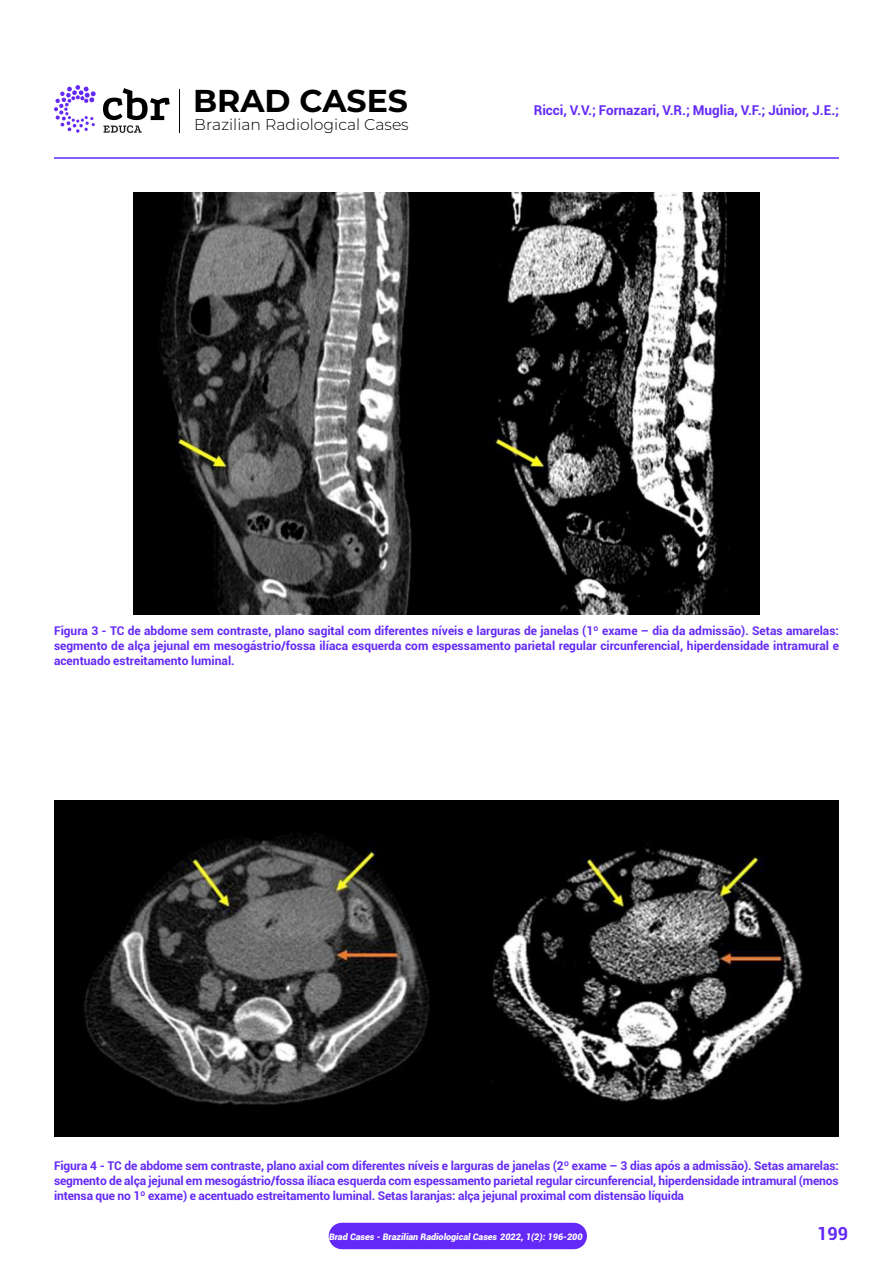
<style>
.page{position:relative;width:893px;height:1263px;background:#fff}
.page>*{position:absolute;margin:0;border:0;box-sizing:border-box;transform-origin:0 0}
.t1{font:700 31.65px "Montserrat";color:#000}
.t2{font:700 18px "Roboto";color:#6429f7}
.t3{font:300 15.6px "Montserrat";color:#000}
.t4{font:700 13.5px "Roboto";color:#6429f7}
.Legenda_títulos_imagens{font:700 12px/15px "Roboto";letter-spacing:-.01em;color:#6429f7;text-align:justify}
.t5{font:italic 900 9px "Roboto";color:#fff}
</style>
<div class="page">
<hr style="left:54px;top:157px;width:785px;height:2px;background:#6429f7">
<div style="left:329px;top:1223px;width:258px;height:26px;background:#6429f7;border-radius:13px"></div>
<hr style="left:179px;top:90px;width:1px;height:43px;background:#000">
<svg style="left:103px;top:88px;width:67px;height:45px"></svg>
<svg style="left:54px;top:85px;width:42px;height:48px"></svg>
<img style="left:133px;top:192px;width:627px;height:422px">
<img style="left:54px;top:801px;width:785px;height:335px">
<h1 class="t1" style="left:193px;top:78px;width:217px">BRAD CASES</h1>
<h3 class="t3" style="left:194px;top:114px;width:216px">Brazilian Radiological Cases</h3>
<p class="t4" style="left:534px;top:101px;width:307px">Ricci, V.V.; Fornazari, V.R.; Muglia, V.F.; Júnior, J.E.;</p>
<p class="Legenda_títulos_imagens" style="left:54px;top:623px;width:786px">Figura 3 - TC de abdome sem contraste, plano sagital com diferentes níveis e larguras de janelas (1º exame – dia da admissão). Setas amarelas: segmento de alça jejunal em mesogástrio/fossa ilíaca esquerda com espessamento parietal regular circunferencial, hiperdensidade intramural e acentuado estreitamento luminal.</p>
<p class="Legenda_títulos_imagens" style="left:54px;top:1157px;width:786px">Figura 4 - TC de abdome sem contraste, plano axial com diferentes níveis e larguras de janelas (2º exame – 3 dias após a admissão). Setas amarelas: segmento de alça jejunal em mesogástrio/fossa ilíaca esquerda com espessamento parietal regular circunferencial, hiperdensidade intramural (menos intensa que no 1º exame) e acentuado estreitamento luminal. Setas laranjas: alça jejunal proximal com distensão líquida</p>
<p class="t5" style="left:329px;top:1230px;width:255px">Brad Cases - Brazilian Radiological Cases 2022, 1(2): 196-200</p>
<h2 class="t2" style="left:817px;top:1220px;width:32px">199</h2>
</div>
